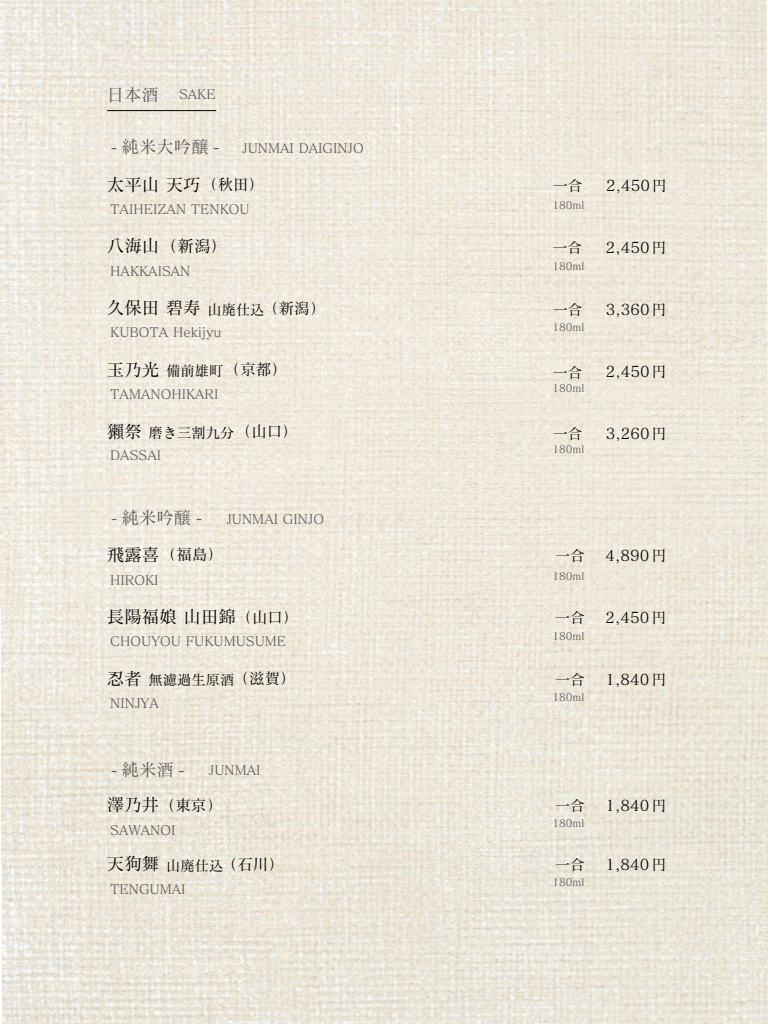
<style>
.page{position:relative;width:768px;height:1024px;background:#fff}
.page>*{position:absolute;margin:0;border:0;box-sizing:border-box;transform-origin:0 0}
.t1{font:17.5px "Matisse Pro N M";color:#000}
.t2{font:17.35px "Matisse Pro N M";color:#595757}
.t3{font:16.5px "Matisse Pro N M";color:#000}
.t4{font:15.5px "Matisse Pro N M";color:#000}
.t5{font:15px "Matisse Pro N M";color:#000}
.t6{font:14.65px "Matisse Pro N M";color:#000}
.t7{font:14.3px "Matisse Pro N M";color:#000}
.t8{font:13.2px "Matisse Pro N M";color:#595757}
.t9{font:10.5px "Matisse Pro N M";color:#595757}
.s1{font-size:15.5px}
.s2{font-size:17.5px}
.s3{font-size:14.3px}
</style>
<div class="page">
<img style="left:0;top:0;width:768px;height:1024px">
<hr style="left:107px;top:110px;width:109px;height:1px;background:#000">
<h2 class="t2" style="left:107px;top:83px;width:54px">日本酒</h2>
<h2 class="t2" style="left:111px;top:136px;width:111px">- 純米大吟醸 -</h2>
<p class="t8" style="left:242px;top:139px;width:123px">JUNMAI DAIGINJO</p>
<p class="t8" style="left:179px;top:86px;width:38px">SAKE</p>
<h1 class="t1" style="left:107px;top:173px;width:159px">太平山 天巧<span class="s1">（秋田）</span></h1>
<p class="t6" style="left:553px;top:176px;width:31px">一合</p>
<p class="t5" style="left:606px;top:177px;width:62px">2,450円</p>
<p class="t8" style="left:110px;top:201px;width:141px">TAIHEIZAN TENKOU</p>
<p class="t9" style="left:552px;top:199px;width:34px">180ml</p>
<p class="t3" style="left:107px;top:236px;width:123px"><span class="s2">八海山</span>（新潟）</p>
<p class="t6" style="left:553px;top:238px;width:31px">一合</p>
<p class="t5" style="left:606px;top:239px;width:62px">2,450円</p>
<p class="t8" style="left:110px;top:263px;width:82px">HAKKAISAN</p>
<p class="t9" style="left:552px;top:260px;width:34px">180ml</p>
<h1 class="t1" style="left:107px;top:297px;width:221px">久保田 碧寿<span class="s3">山廃仕込</span><span class="s1">（新潟）</span></h1>
<p class="t6" style="left:553px;top:300px;width:31px">一合</p>
<p class="t5" style="left:606px;top:301px;width:62px">3,360円</p>
<p class="t8" style="left:110px;top:324px;width:113px">KUBOTA Hekijyu</p>
<p class="t9" style="left:552px;top:321px;width:34px">180ml</p>
<p class="t7" style="left:107px;top:362px;width:183px"><span class="s2">玉乃光</span>備前雄町<span class="s1">（京都）</span></p>
<p class="t6" style="left:553px;top:363px;width:31px">一合</p>
<p class="t5" style="left:606px;top:363px;width:62px">2,450円</p>
<p class="t8" style="left:110px;top:386px;width:110px">TAMANOHIKARI</p>
<p class="t9" style="left:552px;top:382px;width:34px">180ml</p>
<p class="t7" style="left:107px;top:424px;width:193px"><span class="s2">獺祭</span>磨き三割九分<span class="s1">（山口）</span></p>
<p class="t6" style="left:553px;top:425px;width:31px">一合</p>
<p class="t5" style="left:606px;top:425px;width:62px">3,260円</p>
<p class="t8" style="left:110px;top:447px;width:52px">DASSAI</p>
<p class="t9" style="left:552px;top:443px;width:34px">180ml</p>
<h2 class="t2" style="left:111px;top:507px;width:93px">- 純米吟醸 -</h2>
<p class="t8" style="left:226px;top:511px;width:99px">JUNMAI GINJO</p>
<p class="t4" style="left:107px;top:545px;width:119px"><span class="s2">飛露喜</span>（福島）</p>
<p class="t6" style="left:555px;top:546px;width:31px">一合</p>
<p class="t5" style="left:606px;top:547px;width:62px">4,890円</p>
<p class="t8" style="left:110px;top:572px;width:50px">HIROKI</p>
<p class="t9" style="left:552px;top:569px;width:34px">180ml</p>
<h1 class="t1" style="left:107px;top:606px;width:194px">長陽福娘山田錦<span class="s1">（山口）</span></h1>
<p class="t6" style="left:555px;top:608px;width:31px">一合</p>
<p class="t5" style="left:606px;top:609px;width:62px">2,450円</p>
<p class="t8" style="left:110px;top:633px;width:177px">CHOUYOU FUKUMUSUME</p>
<p class="t9" style="left:552px;top:630px;width:34px">180ml</p>
<p class="t7" style="left:107px;top:671px;width:191px"><span class="s2">忍者</span>無濾過生原酒<span class="s1">（滋賀）</span></p>
<p class="t6" style="left:555px;top:671px;width:31px">一合</p>
<p class="t5" style="left:606px;top:671px;width:62px">1,840円</p>
<p class="t8" style="left:110px;top:695px;width:50px">NINJYA</p>
<p class="t9" style="left:552px;top:690px;width:34px">180ml</p>
<h2 class="t2" style="left:111px;top:759px;width:76px">- 純米酒 -</h2>
<p class="t8" style="left:209px;top:762px;width:53px">JUNMAI</p>
<p class="t4" style="left:107px;top:795px;width:118px"><span class="s2">澤乃井</span>（東京）</p>
<p class="t6" style="left:555px;top:797px;width:31px">一合</p>
<p class="t5" style="left:606px;top:796px;width:62px">1,840円</p>
<p class="t8" style="left:110px;top:822px;width:67px">SAWANOI</p>
<p class="t9" style="left:552px;top:817px;width:34px">180ml</p>
<p class="t7" style="left:107px;top:856px;width:180px"><span class="s2">天狗舞</span>山廃仕込<span class="s1">（石川）</span></p>
<p class="t6" style="left:555px;top:856px;width:31px">一合</p>
<p class="t5" style="left:606px;top:855px;width:62px">1,840円</p>
<p class="t8" style="left:110px;top:881px;width:77px">TENGUMAI</p>
<p class="t9" style="left:552px;top:876px;width:34px">180ml</p>
</div>
